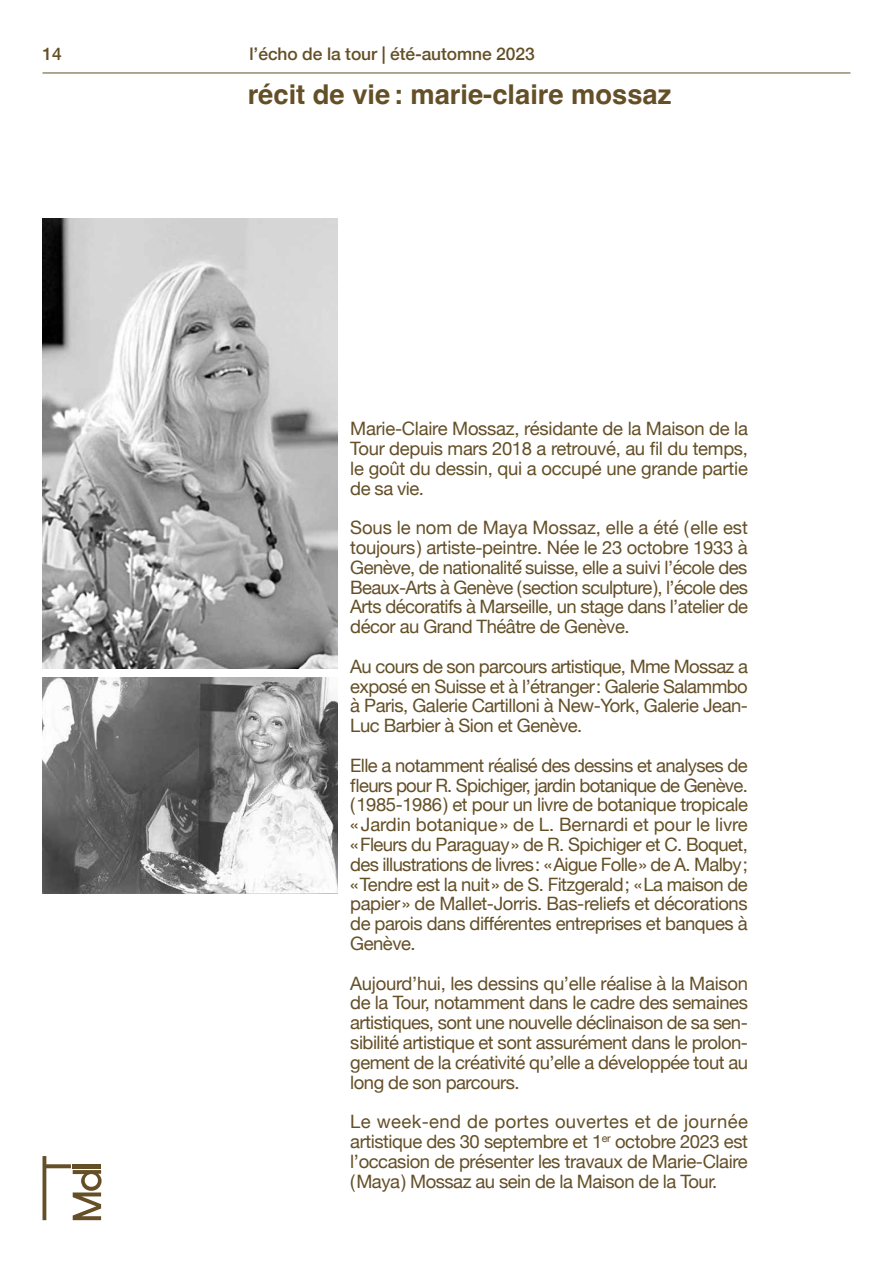
<style>
.page{position:relative;width:893px;height:1263px;background:#fff}
.page>*{position:absolute;margin:0;border:0;box-sizing:border-box;transform-origin:0 0}
.t1{font:700 27.3px "Helvetica";color:#644f27}
.t2{font:18.45px/19.8px "Helvetica Neue";letter-spacing:-.025em;color:#644f27;text-align:justify}
.t3{font:500 17.4px "Helvetica Neue";letter-spacing:-.005em;color:#644f27}
</style>
<div class="page">
<svg style="left:43px;top:1156px;width:59px;height:64px"></svg>
<hr style="left:43px;top:73px;width:807px;height:1px;background:#644f27">
<img style="left:43px;top:218px;width:295px;height:450px">
<img style="left:43px;top:678px;width:295px;height:216px">
<p class="t3" style="left:43px;top:39px;width:21px">14</p>
<p class="t3" style="left:250px;top:39px;width:287px">l’écho de la tour | été-automne 2023</p>
<h1 class="t1" style="left:248px;top:77px;width:425px">récit de vie: marie-claire mossaz</h1>
<p class="t2" style="left:350px;top:420px;width:399px">Marie-Claire Mossaz, résidante de la Maison de la Tour depuis mars 2018 a retrouvé, au fil du temps, le goût du dessin, qui a occupé une grande partie de sa vie.</p>
<p class="t2" style="left:350px;top:519px;width:399px">Sous le nom de Maya Mossaz, elle a été (elle est toujours) artiste-peintre. Née le 23 octobre 1933 à Genève, de nationalité́suisse, elle a suivi l’école des Beaux-Arts à Genève (section sculpture), l’école des Arts décoratifs à Marseille, un stage dans l’atelier de décor au Grand Théâtre de Genève.</p>
<p class="t2" style="left:350px;top:657px;width:399px">Au cours de son parcours artistique, Mme Mossaz a exposé en Suisse et à l’étranger: Galerie Salammbo à Paris, Galerie Cartilloni à New-York, Galerie Jean-Luc Barbier à Sion et Genève.</p>
<p class="t2" style="left:350px;top:756px;width:399px">Elle a notamment réalisé des dessins et analyses de fleurs pour R. Spichiger, jardin botanique de Genève. (1985-1986) et pour un livre de botanique tropicale «Jardin botanique» de L. Bernardi et pour le livre «Fleurs du Paraguay» de R. Spichiger et C. Boquet, des illustrations de livres: «Aigue Folle» de A. Malby; «Tendre est la nuit» de S. Fitzgerald; «La maison de papier» de Mallet-Jorris. Bas-reliefs et décorations de parois dans différentes entreprises et banques à Genève.</p>
<p class="t2" style="left:350px;top:974px;width:399px">Aujourd’hui, les dessins qu’elle réalise à la Maison de la Tour, notamment dans le cadre des semaines artistiques, sont une nouvelle déclinaison de sa sen&shy;sibilité artistique et sont assurément dans le prolon&shy;gement de la créativité qu’elle a développée tout au long de son parcours.</p>
<p class="t2" style="left:350px;top:1113px;width:399px">Le week-end de portes ouvertes et de journée artistique des 30 septembre et 1<sup>er</sup> octobre 2023 est l’occasion de présenter les travaux de Marie-Claire (Maya) Mossaz au sein de la Maison de la Tour.</p>
</div>
